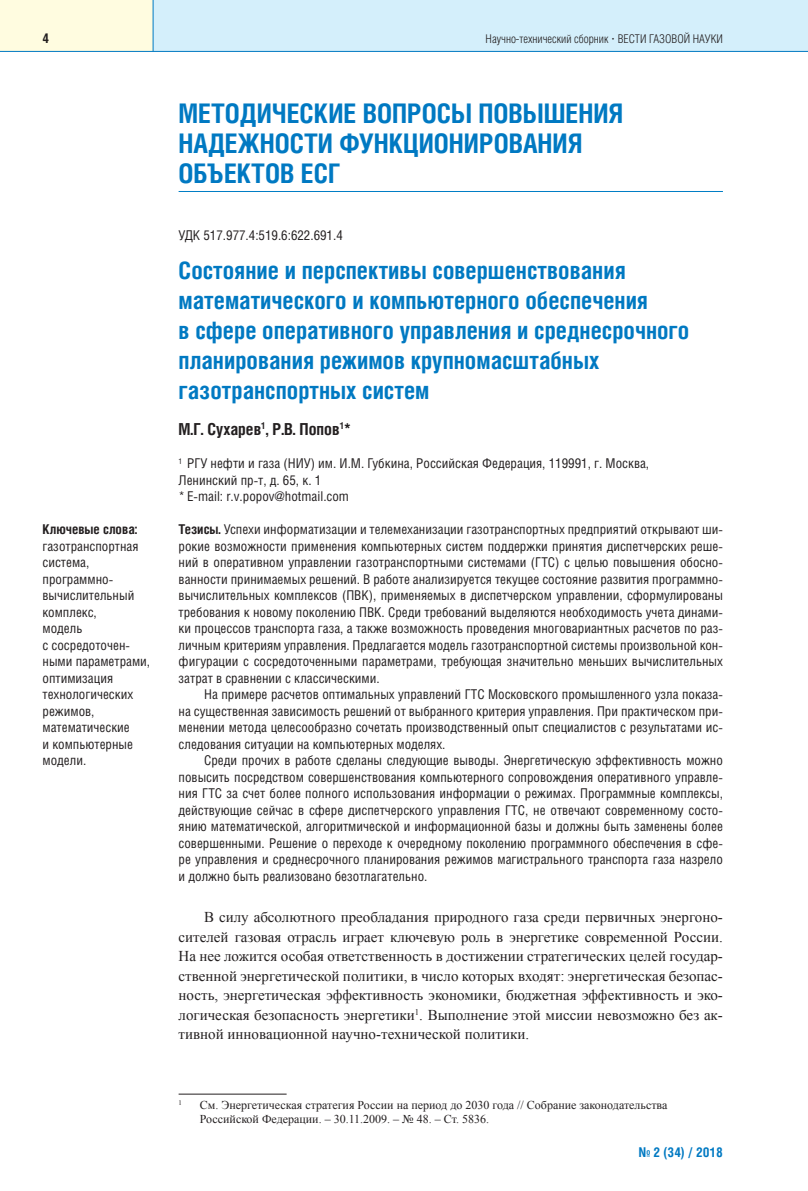
<style>
.page{position:relative;width:808px;height:1191px;background:#fff}
.page>*{position:absolute;margin:0;border:0;box-sizing:border-box;transform-origin:0 0}
.t1{font:700 27px/30px "Helios Cond";color:#0079c2}
.t2{font:700 24px/30px "Helios Cond";color:#0079c2}
.t3{font:700 16.5px "Helios Cond";color:#231f20}
.t4{font:15px/19.5px "Times New Roman";color:#231f20;text-align:justify}
.t5{font:13.5px/16.5px "Helios Cond";color:#231f20;text-align:justify}
.t6{font:700 13.5px "Helios Cond";color:#231f20}
.t7{font:700 13.5px "Helios Cond";color:#0079c2}
.t8{font:12px/14.4px "Times New Roman";color:#231f20}
.t9{font:300 12px "Helios Cond";color:#231f20}
.t10{font:6.9px "Times New Roman";color:#231f20}
.s1{font-family:"Times New Roman";font-weight:700}
.s2{font-weight:700}
</style>
<div class="page">
<div style="left:140px;top:0;width:668px;height:51px;background:#d4effb"></div>
<div style="left:0;top:0;width:153px;height:51px;background:#fffce0"></div>
<hr style="left:0;top:51px;width:808px;height:1px;background:#0079c2">
<hr style="left:153px;top:0;width:1px;height:51px;background:#0079c2">
<hr style="left:179px;top:1093px;width:108px;height:1px;background:#231f20">
<hr style="left:179px;top:191px;width:544px;height:1px;background:#007ec5">
<p class="t6" style="left:43px;top:33px;width:8px">4</p>
<p class="t9" style="left:486px;top:34px;width:239px">Научно-технический сборник <span class="s1">·</span> ВЕСТИ ГАЗОВОЙ НАУКИ</p>
<p class="t6" style="left:43px;top:525px;width:96px">Ключевые слова:</p>
<p class="t5" style="left:43px;top:539px;width:109px;text-align:left">газотранспортная система, программно&shy;вычислительный комплекс,<br>модель<br>с сосредоточен&shy;ными параметрами, оптимизация технологических режимов, математические<br>и компьютерные модели.</p>
<h1 class="t1" style="left:179px;top:100px;width:446px">МЕТОДИЧЕСКИЕ ВОПРОСЫ ПОВЫШЕНИЯ<br>НАДЕЖНОСТИ ФУНКЦИОНИРОВАНИЯ<br>ОБЪЕКТОВ ЕСГ</h1>
<p class="t5" style="left:179px;top:228px;width:166px">УДК 517.977.4:519.6:622.691.4</p>
<h2 class="t2" style="left:179px;top:257px;width:512px">Состояние и перспективы совершенствования математического и компьютерного обеспечения<br>в сфере оперативного управления и среднесрочного планирования режимов крупномасштабных газотранспортных систем</h2>
<p class="t3" style="left:179px;top:423px;width:173px">М.Г. Сухарев<sup>1</sup>, Р.В. Попов<sup>1</sup>*</p>
<p class="t5" style="left:179px;top:456px;width:472px;text-align:left"><sup>1</sup> РГУ нефти и газа (НИУ) им. И.М. Губкина, Российская Федерация, 119991, г. Москва,<br>Ленинский пр-т, д. 65, к. 1<br>* E-mail: r.v.popov@hotmail.com</p>
<p class="t5" style="left:179px;top:522px;width:546px"><span class="s2">Тезисы.</span> Успехи информатизации и телемеханизации газотранспортных предприятий открывают ши&shy;рокие возможности применения компьютерных систем поддержки принятия диспетчерских реше&shy;ний в оперативном управлении газотранспортными системами (ГТС) с целью повышения обосно&shy;ванности принимаемых решений. В работе анализируется текущее состояние развития программно&shy;вычислительных комплексов (ПВК), применяемых в диспетчерском управлении, сформулированы требования к новому поколению ПВК. Среди требований выделяются необходимость учета динами&shy;ки процессов транспорта газа, а также возможность проведения многовариантных расчетов по раз&shy;личным критериям управления. Предлагается модель газотранспортной системы произвольной кон&shy;фигурации с сосредоточенными параметрами, требующая значительно меньших вычислительных затрат в сравнении с классическими.</p>
<p class="t5" style="left:179px;top:687px;width:546px;text-indent:26px">На примере расчетов оптимальных управлений ГТС Московского промышленного узла показа&shy;на существенная зависимость решений от выбранного критерия управления. При практическом при&shy;менении метода целесообразно сочетать производственный опыт специалистов с результатами ис&shy;следования ситуации на компьютерных моделях.</p>
<p class="t5" style="left:179px;top:753px;width:546px;text-indent:26px">Среди прочих в работе сделаны следующие выводы. Энергетическую эффективность можно повысить посредством совершенствования компьютерного сопровождения оперативного управле&shy;ния ГТС за счет более полного использования информации о режимах. Программные комплексы, действующие сейчас в сфере диспетчерского управления ГТС, не отвечают современному состо&shy;янию математической, алгоритмической и информационной базы и должны быть заменены более совершенными. Решение о переходе к очередному поколению программного обеспечения в сфе&shy;ре управления и среднесрочного планирования режимов магистрального транспорта газа назрело и должно быть реализовано безотлагательно.</p>
<p class="t4" style="left:179px;top:907px;width:546px;text-indent:26px">В силу абсолютного преобладания природного газа среди первичных энергоно&shy;сителей газовая отрасль играет ключевую роль в энергетике современной России.<br>На нее ложится особая ответственность в достижении стратегических целей государ&shy;ственной энергетической политики, в число которых входят: энергетическая безопас&shy;ность, энергетическая эффективность экономики, бюджетная эффективность и эко&shy;логическая безопасность энергетики<sup>1</sup>. Выполнение этой миссии невозможно без ак&shy;тивной инновационной научно-технической политики.</p>
<p class="t10" style="left:179px;top:1098px;width:5px">1</p>
<p class="t8" style="left:200px;top:1097px;width:469px">См. Энергетическая стратегия России на период до 2030 года // Собрание законодательства<br>Российской Федерации. – 30.11.2009. – № 48. – Cт. 5836.</p>
<p class="t7" style="left:639px;top:1147px;width:86px">№ 2 (34) / 2018</p>
</div>
